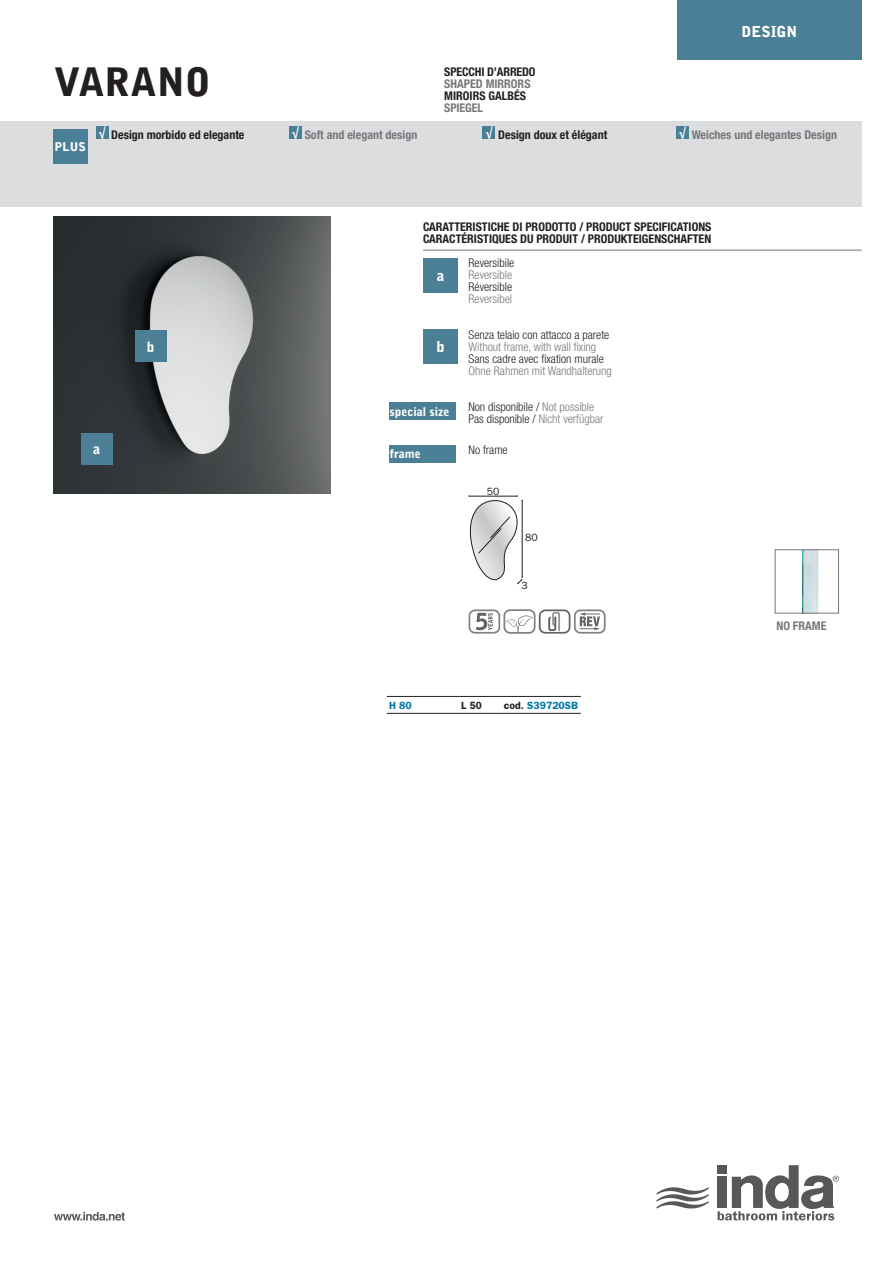
<style>
.page{position:relative;width:893px;height:1263px;background:#fff}
.page>*{position:absolute;margin:0;border:0;box-sizing:border-box;transform-origin:0 0}
.t1{font:900 39px "Bell Gothic Std";color:#231f20}
.t2{font:900 15px "Bell Gothic Std";color:#fff}
.t3{font:900 14.1px "Bell Gothic Std";color:#fff}
.Titoli_pagina_riga_g{font:700 condensed 12px/12px "Helvetica Neue LT Std";color:#231f20}
.t4{font:300 condensed 12px "Helvetica Neue LT Std";color:#231f20}
.t5{font:300 condensed 12px "Helvetica Neue LT Std";color:#76787b}
.Titoli_pagina_riga_g-2{font:700 condensed 12px "Helvetica Neue LT Std";color:#76787b}
.t6{font:900 12px "Bell Gothic Std";color:#fff}
.t7{font:600 10.5px "ITC Franklin Gothic Std";color:#0076a9}
.t8{font:10.5px "ITC Franklin Gothic Std";color:#231f20}
.t9{font:600 10.5px "ITC Franklin Gothic Std";color:#231f20}
.s1{color:#76787b}
.s2{color:#231f20}
</style>
<div class="page">
<svg style="left:656px;top:1187px;width:53px;height:22px"></svg>
<svg style="left:718px;top:1165px;width:121px;height:55px"></svg>
<svg style="left:54px;top:1212px;width:71px;height:8px"></svg>
<img style="left:54px;top:217px;width:276px;height:276px">
<hr style="left:423px;top:250px;width:439px;height:1px;background:#76787b">
<div style="left:0;top:121px;width:861px;height:85px;background:#dcdddf"></div>
<div style="left:423px;top:258px;width:34px;height:34px;background:#4b7f95"></div>
<div style="left:423px;top:329px;width:34px;height:34px;background:#4b7f95"></div>
<div style="left:390px;top:445px;width:66px;height:17px;background:#4b7f95"></div>
<div style="left:81px;top:433px;width:32px;height:32px;background:#4b7f95"></div>
<div style="left:135px;top:330px;width:32px;height:32px;background:#4b7f95"></div>
<svg style="left:507px;top:615px;width:25px;height:15px"></svg>
<div style="left:504px;top:609px;width:31px;height:24px;border:2px solid #808285;border-radius:6px"></div>
<div style="left:469px;top:609px;width:31px;height:25px;border:2px solid #808285;border-radius:6px"></div>
<svg style="left:476px;top:613px;width:17px;height:17px"></svg>
<div style="left:676px;top:127px;width:13px;height:12px;background:#4b7f95"></div>
<div style="left:483px;top:127px;width:12px;height:12px;background:#4b7f95"></div>
<div style="left:289px;top:127px;width:13px;height:12px;background:#4b7f95"></div>
<div style="left:96px;top:127px;width:12px;height:12px;background:#4b7f95"></div>
<div style="left:53px;top:130px;width:34px;height:34px;background:#4b7f95"></div>
<div style="left:539px;top:609px;width:31px;height:25px;border:2px solid #636366;border-radius:6px"></div>
<svg style="left:548px;top:612px;width:12px;height:19px"></svg>
<div style="left:574px;top:609px;width:32px;height:25px;border:2px solid #808285;border-radius:6px"></div>
<svg style="left:580px;top:612px;width:20px;height:18px"></svg>
<svg style="left:468px;top:495px;width:55px;height:89px"></svg>
<img style="left:802px;top:551px;width:17px;height:60px">
<div style="left:775px;top:549px;width:64px;height:64px;border:1px solid #76787b"></div>
<div style="left:677px;top:0;width:185px;height:60px;background:#4b7f95"></div>
<div style="left:390px;top:403px;width:66px;height:17px;background:#4b7f95"></div>
<hr style="left:387px;top:713px;width:72px;height:1px;background:#231f20">
<hr style="left:459px;top:713px;width:43px;height:1px;background:#231f20">
<hr style="left:387px;top:696px;width:72px;height:1px;background:#231f20">
<hr style="left:459px;top:696px;width:43px;height:1px;background:#231f20">
<hr style="left:502px;top:696px;width:79px;height:1px;background:#231f20">
<hr style="left:502px;top:713px;width:79px;height:1px;background:#231f20">
<p class="t1" style="left:54px;top:59px;width:158px">VARANO</p>
<p class="Titoli_pagina_riga_g" style="left:444px;top:65px;width:93px">SPECCHI D’ARREDO<br><span class="s1">SHAPED MIRRORS</span></p>
<p class="Titoli_pagina_riga_g" style="left:444px;top:89px;width:83px">MIROIRS GALBÉS</p>
<p class="Titoli_pagina_riga_g-2" style="left:444px;top:100px;width:40px">SPIEGEL</p>
<p class="t2" style="left:741px;top:23px;width:57px">DESIGN</p>
<p class="t6" style="left:55px;top:140px;width:33px">PLUS</p>
<p class="t6" style="left:98px;top:126px;width:9px">√</p>
<p class="Titoli_pagina_riga_g" style="left:111px;top:129px;width:135px">Design morbido ed elegante</p>
<p class="t6" style="left:292px;top:126px;width:9px">√</p>
<p class="Titoli_pagina_riga_g-2" style="left:305px;top:128px;width:114px">Soft and elegant design</p>
<p class="t6" style="left:485px;top:126px;width:9px">√</p>
<p class="Titoli_pagina_riga_g" style="left:498px;top:129px;width:111px">Design doux et élégant</p>
<p class="t6" style="left:679px;top:126px;width:9px">√</p>
<p class="Titoli_pagina_riga_g-2" style="left:692px;top:128px;width:147px">Weiches und elegantes Design</p>
<p class="t3" style="left:93px;top:441px;width:9px">a</p>
<p class="t3" style="left:147px;top:338px;width:9px">b</p>
<p class="Titoli_pagina_riga_g" style="left:423px;top:221px;width:290px">CARATTERISTICHE DI PRODOTTO / PRODUCT SPECIFICATIONS</p>
<p class="Titoli_pagina_riga_g" style="left:423px;top:233px;width:290px">CARACTÉRISTIQUES DU PRODUIT / PRODUKTEIGENSCHAFTEN</p>
<p class="t2" style="left:437px;top:267px;width:9px">a</p>
<p class="t2" style="left:436px;top:338px;width:10px">b</p>
<p class="t4" style="left:469px;top:256px;width:47px">Reversibile</p>
<p class="t5" style="left:469px;top:268px;width:45px">Reversible</p>
<p class="t4" style="left:469px;top:280px;width:45px">Réversible</p>
<p class="t5" style="left:469px;top:292px;width:45px">Reversibel</p>
<p class="t4" style="left:469px;top:328px;width:142px">Senza telaio con attacco a parete</p>
<p class="t5" style="left:469px;top:340px;width:129px">Without frame, with wall fixing</p>
<p class="t4" style="left:469px;top:352px;width:137px">Sans cadre avec fixation murale</p>
<p class="t5" style="left:469px;top:364px;width:145px">Ohne Rahmen mit Wandhalterung</p>
<p class="t6" style="left:390px;top:404px;width:61px">special size</p>
<p class="t4" style="left:468px;top:400px;width:127px">Non disponibile / <span class="s1">Not possible</span></p>
<p class="t4" style="left:468px;top:412px;width:137px">Pas disponible / <span class="s1">Nicht verfügbar</span></p>
<p class="t6" style="left:390px;top:447px;width:33px">frame</p>
<p class="t4" style="left:469px;top:443px;width:41px">No frame</p>
<p class="t8" style="left:487px;top:485px;width:14px">50</p>
<p class="t8" style="left:525px;top:531px;width:14px">80</p>
<p class="t8" style="left:522px;top:579px;width:8px">3</p>
<p class="t7" style="left:389px;top:699px;width:24px">H 80</p>
<p class="t9" style="left:461px;top:699px;width:22px">L 50</p>
<p class="t7" style="left:504px;top:699px;width:76px"><span class="s2">cod.</span> S39720SB</p>
<p class="Titoli_pagina_riga_g-2" style="left:776px;top:618px;width:51px">NO FRAME</p>
</div>
